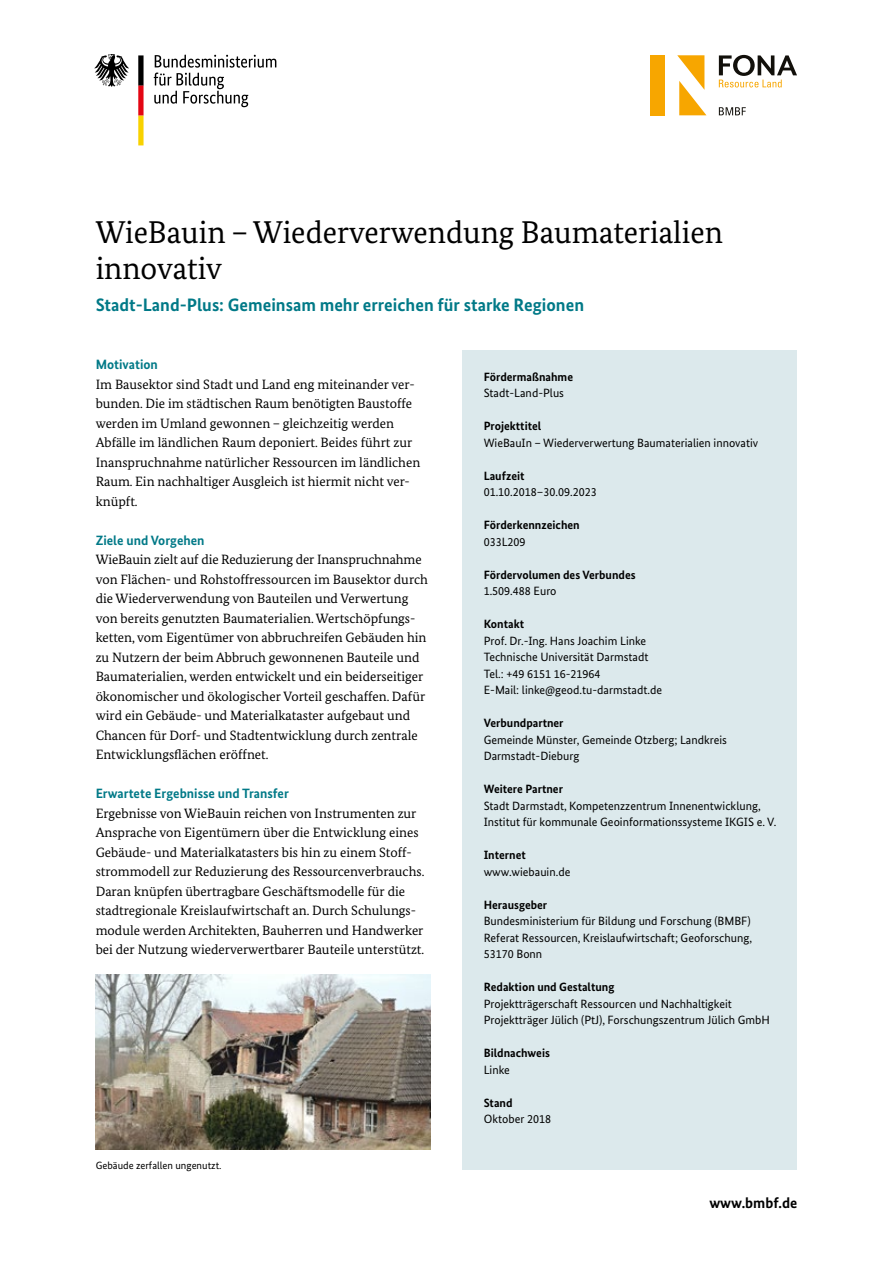
<style>
.page{position:relative;width:893px;height:1263px;background:#fff}
.page>*{position:absolute;margin:0;border:0;box-sizing:border-box;transform-origin:0 0}
.t1{font:31.5px/36px "Bundes Serif";color:#000}
.t2{font:700 18px "Bundes Sans";color:#007987}
.t3{font:700 15px "Bundes Sans";color:#000}
.t4{font:13.5px/19.5px "Bundes Serif";color:#000}
.t5{font:700 13.5px "Bundes Sans";color:#007987}
.t6{font:12px/16.5px "Bundes Sans";color:#000}
.t7{font:700 12px "Bundes Sans";color:#000}
.t8{font:10.5px "Bundes Sans";color:#000}
</style>
<div class="page">
<img style="left:96px;top:974px;width:335px;height:175px">
<svg style="left:154px;top:55px;width:122px;height:52px"></svg>
<svg style="left:94px;top:54px;width:35px;height:33px"></svg>
<svg style="left:138px;top:55px;width:6px;height:90px"></svg>
<div style="left:462px;top:350px;width:335px;height:819px;background:#dce9ec"></div>
<div style="left:650px;top:55px;width:15px;height:60px;background:#f7a600"></div>
<svg style="left:677px;top:55px;width:29px;height:60px"></svg>
<svg style="left:719px;top:107px;width:27px;height:8px"></svg>
<svg style="left:719px;top:55px;width:78px;height:32px"></svg>
<h1 class="t1" style="left:96px;top:214px;width:629px">WieBauin – Wiederverwendung Baumaterialien innovativ</h1>
<h2 class="t2" style="left:96px;top:294px;width:490px">Stadt-Land-Plus: Gemeinsam mehr erreichen für starke Regionen</h2>
<p class="t5" style="left:96px;top:357px;width:64px">Motivation</p>
<p class="t4" style="left:96px;top:374px;width:326px">Im Bausektor sind Stadt und Land eng miteinander ver&shy;bunden. Die im städtischen Raum benötigten Baustoffe werden im Umland gewonnen – gleichzeitig werden Abfälle im ländlichen Raum deponiert. Beides führt zur Inanspruchnahme natürlicher Ressourcen im ländlichen Raum. Ein nachhaltiger Ausgleich ist hiermit nicht ver&shy;knüpft.</p>
<p class="t5" style="left:96px;top:532px;width:110px">Ziele und Vorgehen</p>
<p class="t4" style="left:96px;top:550px;width:334px">WieBauin zielt auf die Reduzierung der Inanspruchnahme von Flächen- und Rohstoffressourcen im Bausektor durch die Wiederverwendung von Bauteilen und Verwertung von bereits genutzten Baumaterialien. Wertschöpfungs&shy;ketten, vom Eigentümer von abbruchreifen Gebäuden hin zu Nutzern der beim Abbruch gewonnenen Bauteile und Baumaterialien, werden entwickelt und ein beiderseitiger ökonomischer und ökologischer Vorteil geschaffen. Dafür wird ein Gebäude- und Materialkataster aufgebaut und Chancen für Dorf- und Stadtentwicklung durch zentrale Entwicklungsflächen eröffnet.</p>
<p class="t5" style="left:96px;top:785px;width:195px">Erwartete Ergebnisse und Transfer</p>
<p class="t4" style="left:96px;top:803px;width:330px">Ergebnisse von WieBauin reichen von Instrumenten zur Ansprache von Eigentümern über die Entwicklung eines Gebäude- und Materialkatasters bis hin zu einem Stoff&shy;strommodell zur Reduzierung des Ressourcenverbrauchs.<br>Daran knüpfen übertragbare Geschäftsmodelle für die stadtregionale Kreislaufwirtschaft an. Durch Schulungs&shy;module werden Architekten, Bauherren und Handwerker bei der Nutzung wiederverwertbarer Bauteile unterstützt.</p>
<p class="t8" style="left:96px;top:1159px;width:127px">Gebäude zerfallen ungenutzt.</p>
<p class="t7" style="left:484px;top:369px;width:91px">Fördermaßnahme</p>
<p class="t6" style="left:484px;top:385px;width:82px">Stadt-Land-Plus</p>
<p class="t7" style="left:484px;top:419px;width:59px">Projekttitel</p>
<p class="t6" style="left:484px;top:434px;width:276px">WieBauIn – Wiederverwertung Baumaterialien innovativ</p>
<p class="t7" style="left:484px;top:468px;width:42px">Laufzeit</p>
<p class="t6" style="left:484px;top:484px;width:115px">01.10.2018–30.09.2023</p>
<p class="t7" style="left:484px;top:518px;width:98px">Förderkennzeichen</p>
<p class="t6" style="left:484px;top:533px;width:43px">033L209</p>
<p class="t7" style="left:484px;top:567px;width:153px">Fördervolumen des Verbundes</p>
<p class="t6" style="left:484px;top:583px;width:74px">1.509.488 Euro</p>
<p class="t7" style="left:484px;top:617px;width:42px">Kontakt</p>
<p class="t6" style="left:484px;top:632px;width:180px">Prof. Dr.-Ing. Hans Joachim Linke Technische Universität Darmstadt Tel.: +49 6151 16-21964<br>E-Mail: linke@geod.tu-darmstadt.de</p>
<p class="t7" style="left:484px;top:716px;width:81px">Verbundpartner</p>
<p class="t6" style="left:484px;top:731px;width:245px">Gemeinde Münster, Gemeinde Otzberg; Landkreis<br>Darmstadt-Dieburg</p>
<p class="t7" style="left:484px;top:782px;width:81px">Weitere Partner</p>
<p class="t6" style="left:484px;top:797px;width:294px">Stadt Darmstadt, Kompetenzzentrum Innenentwicklung,<br>Institut für kommunale Geoinformationssysteme IKGIS e. V.</p>
<p class="t7" style="left:484px;top:848px;width:44px">Internet</p>
<p class="t6" style="left:484px;top:863px;width:88px">www.wiebauin.de</p>
<p class="t7" style="left:484px;top:897px;width:65px">Herausgeber</p>
<p class="t6" style="left:484px;top:913px;width:270px;text-align:justify">Bundesministerium für Bildung und Forschung (BMBF)<br>Referat Ressourcen, Kreislaufwirtschaft; Geoforschung, 53170 Bonn</p>
<p class="t7" style="left:484px;top:980px;width:132px">Redaktion und Gestaltung</p>
<p class="t6" style="left:484px;top:995px;width:288px">Projektträgerschaft Ressourcen und Nachhaltigkeit<br>Projektträger Jülich (PtJ), Forschungszentrum Jülich GmbH</p>
<p class="t7" style="left:484px;top:1046px;width:68px">Bildnachweis</p>
<p class="t6" style="left:484px;top:1061px;width:28px">Linke</p>
<p class="t7" style="left:484px;top:1095px;width:30px">Stand</p>
<p class="t6" style="left:484px;top:1111px;width:69px">Oktober 2018</p>
<p class="t3" style="left:709px;top:1194px;width:89px">www.bmbf.de</p>
</div>
